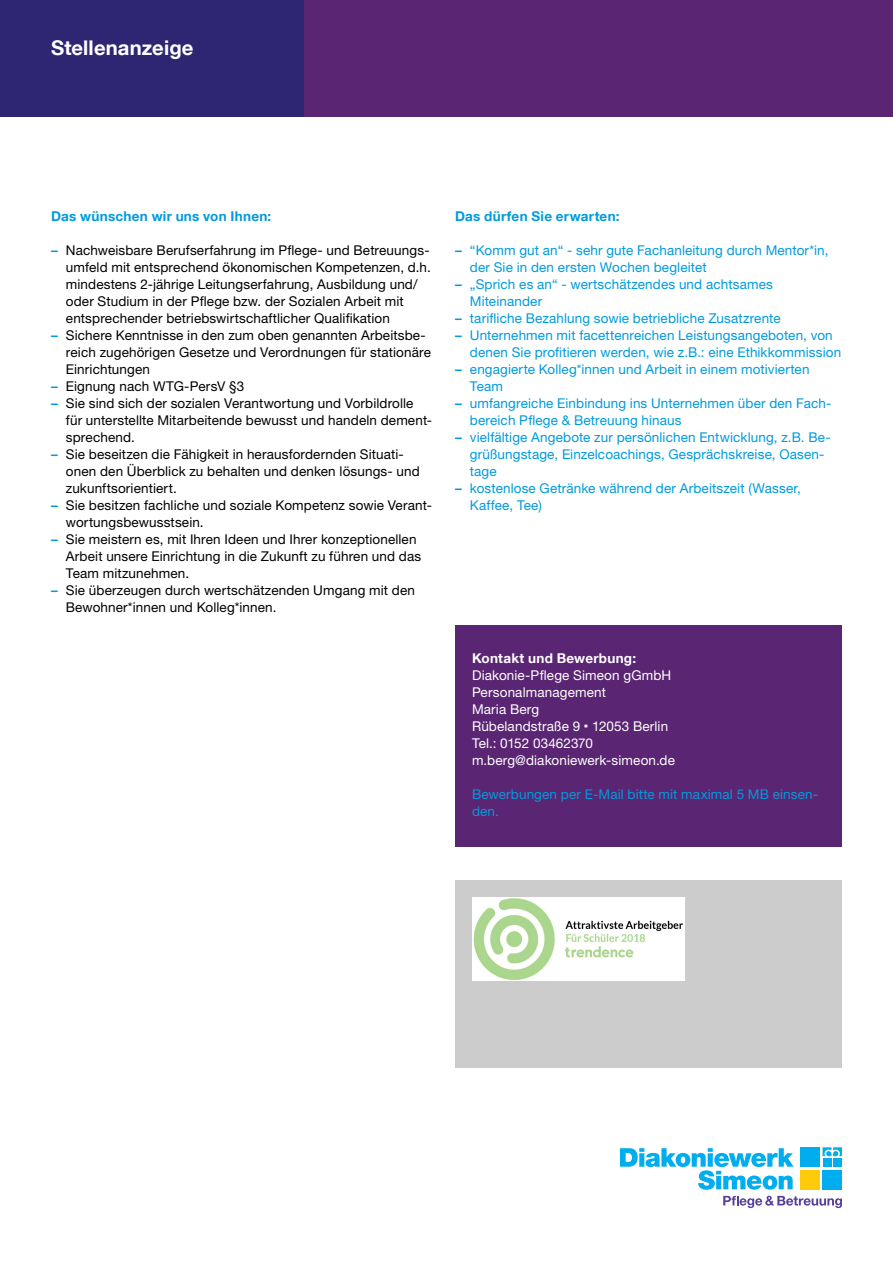
<style>
.page{position:relative;width:893px;height:1263px;background:#fff}
.page>*{position:absolute;margin:0;border:0;box-sizing:border-box;transform-origin:0 0}
._01_Texte_13_5pt_Bol{font:700 20.25px "Helvetica Neue LT Com";letter-spacing:.005em;color:#fff}
._02_Texte_9pt_Roman{font:13.5px/17px "Helvetica Neue LT Pro";letter-spacing:.01em;color:#000}
._02_Texte_9pt_Roman-2{font:13.5px/17px "Helvetica Neue LT Pro";letter-spacing:.01em;color:#009bdc}
._02_Texte_9pt_Roman-3{font:13.5px/17px "Helvetica Neue LT Pro";letter-spacing:.01em;color:#fff}
._03_Texte_9pt_Bold_B{font:700 13.5px "Helvetica Neue LT Com";letter-spacing:.02em;color:#009bdc}
._03_Texte_9pt_Bold_B-2{font:700 13.5px "Helvetica Neue LT Com";letter-spacing:.02em;color:#fff}
.s1{font-family:"Helvetica Neue LT Com";font-weight:700;color:#009bdc}
.s2{font-family:"Helvetica Neue LT Com";font-weight:700}
.s3{font-family:"Arial";font-weight:900}
</style>
<div class="page">
<div style="left:303px;top:0;width:590px;height:116px;background:#5a2572"></div>
<div style="left:0;top:0;width:303px;height:116px;background:#2e2672"></div>
<div style="left:455px;top:625px;width:387px;height:221px;background:#5a2572"></div>
<div style="left:455px;top:880px;width:387px;height:187px;background:#ccc"></div>
<img style="left:472px;top:897px;width:213px;height:83px">
<svg style="left:723px;top:1196px;width:119px;height:12px"></svg>
<div style="left:800px;top:1170px;width:19px;height:19px;background:#feca0a"></div>
<div style="left:823px;top:1170px;width:19px;height:19px;background:#00aeef"></div>
<div style="left:800px;top:1147px;width:19px;height:20px;background:#00aeef"></div>
<svg style="left:620px;top:1148px;width:174px;height:42px"></svg>
<svg style="left:823px;top:1147px;width:19px;height:9px"></svg>
<div style="left:823px;top:1158px;width:8px;height:9px;background:#00aeef"></div>
<div style="left:833px;top:1158px;width:9px;height:9px;background:#00aeef"></div>
<p class="_01_Texte_13_5pt_Bol" style="left:51px;top:35px;width:144px">Stellenanzeige</p>
<p class="_03_Texte_9pt_Bold_B" style="left:51px;top:208px;width:222px">Das wünschen wir uns von Ihnen:</p>
<p class="_02_Texte_9pt_Roman" style="left:66px;top:242px;width:366px;text-indent:-15px"><span class="s1">–</span> Nachweisbare Berufserfahrung im Pflege- und Betreuungs&shy;umfeld mit entsprechend ökonomischen Kompetenzen, d.h. mindestens 2-jährige Leitungserfahrung, Ausbildung und/ oder Studium in der Pflege bzw. der Sozialen Arbeit mit entsprechender betriebswirtschaftlicher Qualifikation</p>
<p class="_02_Texte_9pt_Roman" style="left:66px;top:327px;width:367px;text-indent:-15px"><span class="s1">–</span> Sichere Kenntnisse in den zum oben genannten Arbeitsbe&shy;reich zugehörigen Gesetze und Verordnungen für stationäre<br>Einrichtungen</p>
<p class="_02_Texte_9pt_Roman" style="left:51px;top:378px;width:195px"><span class="s1">–</span> Eignung nach WTG-PersV §3</p>
<p class="_02_Texte_9pt_Roman" style="left:66px;top:395px;width:368px;text-indent:-15px"><span class="s1">–</span> Sie sind sich der sozialen Verantwortung und Vorbildrolle für unterstellte Mitarbeitende bewusst und handeln dement&shy;sprechend.</p>
<p class="_02_Texte_9pt_Roman" style="left:66px;top:446px;width:355px;text-indent:-15px"><span class="s1">–</span> Sie beseitzen die Fähigkeit in herausfordernden Situati&shy;onen den Überblick zu behalten und denken lösungs- und zukunftsorientiert.</p>
<p class="_02_Texte_9pt_Roman" style="left:66px;top:497px;width:368px;text-indent:-15px"><span class="s1">–</span> Sie besitzen fachliche und soziale Kompetenz sowie Verant&shy;wortungsbewusstsein.</p>
<p class="_02_Texte_9pt_Roman" style="left:66px;top:531px;width:357px;text-indent:-15px"><span class="s1">–</span> Sie meistern es, mit Ihren Ideen und Ihrer konzeptionellen<br>Arbeit unsere Einrichtung in die Zukunft zu führen und das<br>Team mitzunehmen.</p>
<p class="_02_Texte_9pt_Roman" style="left:66px;top:582px;width:351px;text-indent:-15px"><span class="s1">–</span> Sie überzeugen durch wertschätzenden Umgang mit den<br>Bewohner*innen und Kolleg*innen.</p>
<p class="_03_Texte_9pt_Bold_B" style="left:455px;top:208px;width:166px">Das dürfen Sie erwarten:</p>
<p class="_02_Texte_9pt_Roman-2" style="left:470px;top:242px;width:360px;text-indent:-15px"><span class="s2">–</span> “Komm gut an“ - sehr gute Fachanleitung durch Mentor*in, der Sie in den ersten Wochen begleitet</p>
<p class="_02_Texte_9pt_Roman-2" style="left:470px;top:276px;width:305px;text-indent:-15px"><span class="s2">–</span> „Sprich es an“ - wertschätzendes und achtsames<br>Miteinander</p>
<p class="_02_Texte_9pt_Roman-2" style="left:455px;top:310px;width:327px"><span class="s2">–</span> tarifliche Bezahlung sowie betriebliche Zusatzrente</p>
<p class="_02_Texte_9pt_Roman-2" style="left:470px;top:327px;width:373px;text-indent:-15px"><span class="s2">–</span> Unternehmen mit facettenreichen Leistungsangeboten, von denen Sie profitieren werden, wie z.B.: eine Ethikkommission</p>
<p class="_02_Texte_9pt_Roman-2" style="left:470px;top:361px;width:341px;text-indent:-15px"><span class="s2">–</span> engagierte Kolleg*innen und Arbeit in einem motivierten<br>Team</p>
<p class="_02_Texte_9pt_Roman-2" style="left:470px;top:395px;width:363px;text-indent:-15px"><span class="s2">–</span> umfangreiche Einbindung ins Unternehmen über den Fach&shy;bereich Pflege &amp; Betreuung hinaus</p>
<p class="_02_Texte_9pt_Roman-2" style="left:470px;top:429px;width:362px;text-indent:-15px"><span class="s2">–</span> vielfältige Angebote zur persönlichen Entwicklung, z.B. Be&shy;grüßungstage, Einzelcoachings, Gesprächskreise, Oasen&shy;tage</p>
<p class="_02_Texte_9pt_Roman-2" style="left:470px;top:480px;width:333px;text-indent:-15px"><span class="s2">–</span> kostenlose Getränke während der Arbeitszeit (Wasser,<br>Kaffee, Tee)</p>
<p class="_03_Texte_9pt_Bold_B-2" style="left:472px;top:650px;width:166px">Kontakt und Bewerbung:</p>
<p class="_02_Texte_9pt_Roman-3" style="left:472px;top:667px;width:201px">Diakonie-Pflege Simeon gGmbH</p>
<p class="_02_Texte_9pt_Roman-3" style="left:472px;top:684px;width:136px">Personalmanagement</p>
<p class="_02_Texte_9pt_Roman-3" style="left:472px;top:701px;width:69px">Maria Berg</p>
<p class="_02_Texte_9pt_Roman-3" style="left:472px;top:718px;width:198px">Rübelandstraße 9 <span class="s3">·</span> 12053 Berlin</p>
<p class="_02_Texte_9pt_Roman-3" style="left:472px;top:735px;width:204px">Tel.: 0152 03462370 m.berg@diakoniewerk-simeon.de</p>
<p class="_02_Texte_9pt_Roman-2" style="left:472px;top:786px;width:348px">Bewerbungen per E-Mail bitte mit maximal 5 MB einsen&shy;den.</p>
</div>
